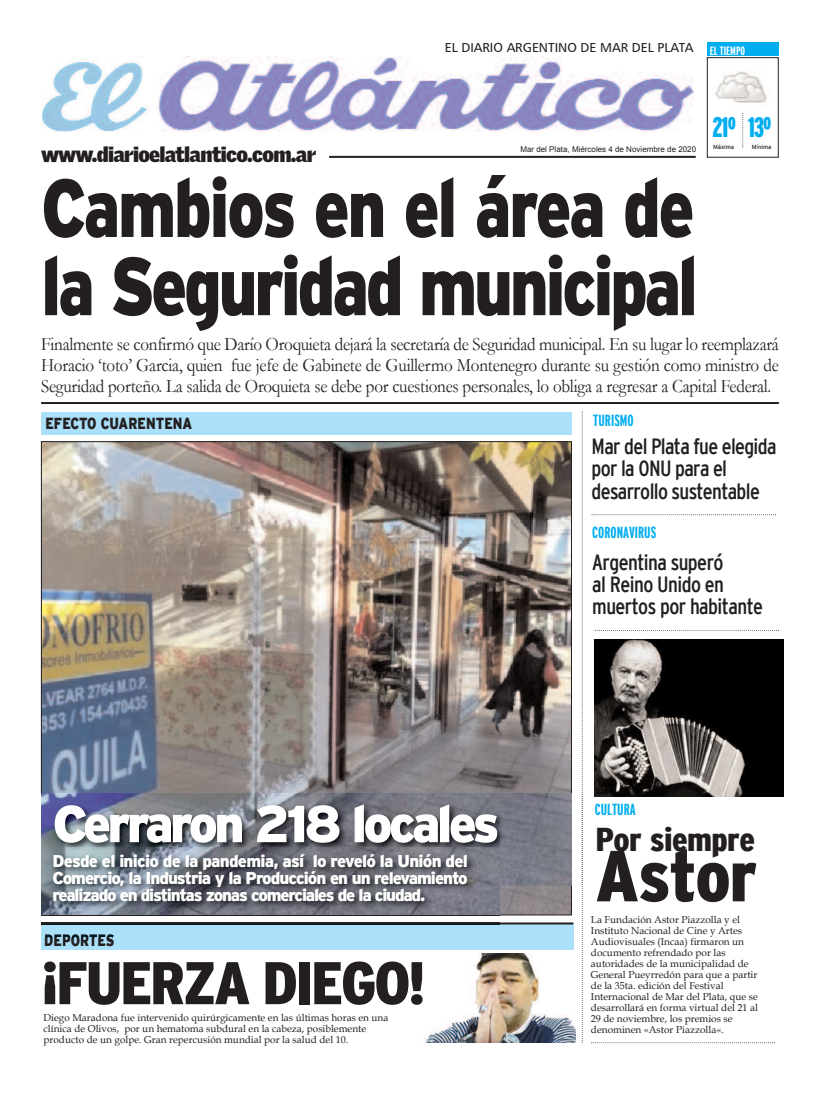
<style>
.page{position:relative;width:820px;height:1095px;background:#fff}
.page>*{position:absolute;margin:0;border:0;box-sizing:border-box;transform-origin:0 0}
.t1{font:900 82px/78.2px "Interstate";letter-spacing:-.05em;color:#231f20;scale:.81 1}
.t2{font:900 condensed 72px "Interstate";letter-spacing:-.015em;color:#231f20;scale:1.07 1}
.t3{font:900 condensed 60px "Interstate";letter-spacing:-.04em;color:#231f20;scale:1.07 1}
.t4{font:900 52px "Interstate";letter-spacing:-.07em;color:#fff}
.t5{font:900 condensed 33px "Interstate";letter-spacing:-.015em;color:#231f20;scale:1.07 1}
.t6{font:900 extra-condensed 28px "Interstate";color:#00aeef}
.t7{font:condensed 22px/22px "Interstate";letter-spacing:-.03em;color:#231f20}
.t8{font:900 21px "Griffith Gothic";letter-spacing:-.03em;color:#231f20}
.t9{font:19px/21px "Garamond";letter-spacing:-.015em;color:#231f20;text-align:justify;scale:.9 1}
.t10{font:900 17px/17px "Interstate";letter-spacing:-.07em;color:#fff;text-align:justify}
.t11{font:700 extra-condensed 16px "Interstate";color:#00aeef}
.t12{font:900 16px "Interstate";color:#231f20;scale:.8 1}
.t13{font:13px "Humanist 777 BT Roman B";color:#231f20}
.t14{font:700 extra-condensed 12px "Interstate";color:#fff}
.t15{font:10px/11px "Book Antiqua";color:#231f20}
.t16{font:8px "Arial";color:#231f20}
.t17{font:6px "Interstate";letter-spacing:-.005em;color:#231f20}
</style>
<div class="page">
<div style="left:41px;top:923px;width:532px;height:26px;background:#aae0f9"></div>
<img style="left:43px;top:443px;width:526px;height:470px">
<hr style="left:41px;top:922px;width:532px;height:2px;background:#231f20">
<hr style="left:41px;top:402px;width:737px;height:2px;background:#231f20">
<div style="left:41px;top:412px;width:530px;height:22px;background:#aae0f9"></div>
<svg style="left:591px;top:514px;width:184px;height:1px"></svg>
<img style="left:594px;top:639px;width:189px;height:157px">
<img style="left:499px;top:793px;width:73px;height:92px">
<img style="left:41px;top:793px;width:458px;height:54px">
<svg style="left:581px;top:411px;width:1px;height:630px"></svg>
<img style="left:42px;top:56px;width:651px;height:75px">
<hr style="left:329px;top:156px;width:366px;height:2px;background:#231f20">
<div style="left:706px;top:57px;width:72px;height:100px;border:1px solid #231f20"></div>
<div style="left:706px;top:43px;width:72px;height:13px;background:#00aeef"></div>
<svg style="left:742px;top:113px;width:1px;height:34px"></svg>
<img style="left:715px;top:71px;width:52px;height:32px">
<img style="left:41px;top:915px;width:458px;height:1px">
<img style="left:41px;top:924px;width:458px;height:1px">
<img style="left:41px;top:885px;width:458px;height:30px">
<svg style="left:41px;top:885px;width:1px;height:29px"></svg>
<img style="left:45px;top:934px;width:69px;height:2px">
<img style="left:41px;top:847px;width:458px;height:38px">
<img style="left:425px;top:953px;width:150px;height:89px">
<h3 class="t13" style="left:444px;top:40px;width:250px">EL DIARIO ARGENTINO DE MAR DEL PLATA</h3>
<p class="t14" style="left:709px;top:44px;width:37px">EL TIEMPO</p>
<h3 class="t6" style="left:712px;top:111px;width:61px">21º 13º</h3>
<h3 class="t8" style="left:41px;top:143px;width:276px">www.diarioelatlantico.com.ar</h3>
<p class="t17" style="left:712px;top:143px;width:23px">Máxima</p>
<p class="t17" style="left:751px;top:143px;width:21px">Mínima</p>
<p class="t16" style="left:520px;top:145px;width:177px">Mar del Plata, Miércoles 4 de Noviembre de 2020</p>
<h1 class="t1" style="left:41px;top:168px;width:812px">Cambios en el área de la Seguridad municipal</h1>
<p class="t9" style="left:41px;top:334px;width:820px">Finalmente se confirmó que Darío Oroquieta dejará la secretaría de Seguridad municipal. En su lugar lo reemplazará Horacio ‘toto’ Garcia, quien fue jefe de Gabinete de Guillermo Montenegro durante su gestión como ministro de Seguridad porteño. La salida de Oroquieta se debe por cuestiones personales, lo obliga a regresar a Capital Federal.</p>
<h3 class="t12" style="left:45px;top:414px;width:185px">EFECTO CUARENTENA</h3>
<h3 class="t4" style="left:52px;top:794px;width:448px">Cerraron 218 locales</h3>
<h3 class="t10" style="left:52px;top:851px;width:417px">Desde el inicio de la pandemia, así lo reveló la Unión del Comercio, la Industria y la Producción en un relevamiento realizado en distintas zonas comerciales de la ciudad.</h3>
<h3 class="t12" style="left:44px;top:930px;width:89px">DEPORTES</h3>
<h3 class="t3" style="left:41px;top:949px;width:360px">¡FUERZA DIEGO!</h3>
<p class="t15" style="left:43px;top:1011px;width:346px">Diego Maradona fue intervenido quirúrgicamente en las últimas horas en una clínica de Olivos, por un hematoma subdural en la cabeza, posiblemente producto de un golpe. Gran repercusión mundial por la salud del 10.</p>
<h3 class="t11" style="left:593px;top:411px;width:42px">TURISMO</h3>
<h3 class="t7" style="left:591px;top:435px;width:186px">Mar del Plata fue elegida por la ONU para el desarrollo sustentable</h3>
<h3 class="t11" style="left:592px;top:523px;width:65px">CORONAVIRUS</h3>
<h3 class="t7" style="left:592px;top:550px;width:172px">Argentina superó<br>al Reino Unido en muertos por habitante</h3>
<h3 class="t11" style="left:594px;top:800px;width:42px">CULTURA</h3>
<h3 class="t5" style="left:595px;top:820px;width:151px">Por siempre</h3>
<h2 class="t2" style="left:595px;top:835px;width:153px">Astor</h2>
<p class="t15" style="left:590px;top:914px;width:168px">La Fundación Astor Piazzolla y el Instituto Nacional de Cine y Artes Audiovisuales (Incaa) firmaron un documento refrendado por las autoridades de la municipalidad de General Pueyrredón para que a partir de la 35ta. edición del Festival Internacional de Mar del Plata, que se desarrollará en forma virtual del 21 al 29 de noviembre, los premios se denominen «Astor Piazzolla«.</p>
</div>
